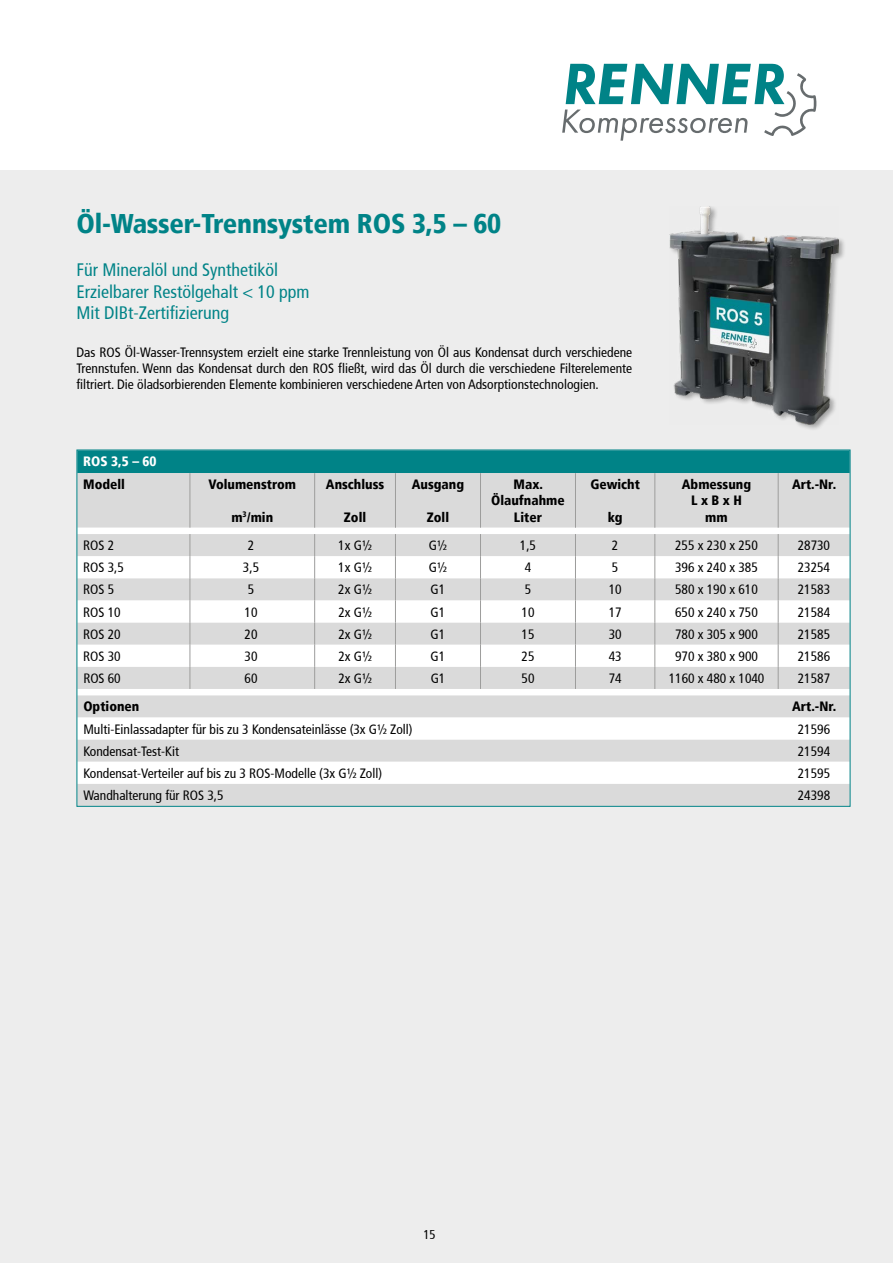
<style>
.page{position:relative;width:893px;height:1263px;background:#fff}
.page>*{position:absolute;margin:0;border:0;box-sizing:border-box;transform-origin:0 0}
.t1{font:900 condensed 27px "Frutiger";letter-spacing:-.01em;color:#008387}
.t2{font:condensed 18px/21.6px "Frutiger";color:#008387}
.t3{font:condensed 13.5px/16.2px "Frutiger";color:#000;text-align:justify}
.t4{font:900 condensed 13.5px/16.2px "Frutiger";color:#000;text-align:center}
.t5{font:900 condensed 13.5px "Frutiger";color:#fff}
.t6{font:condensed 12.75px "Frutiger";color:#000}
</style>
<div class="page">
<div style="left:0;top:170px;width:893px;height:1093px;background:#ededed"></div>
<svg style="left:562px;top:64px;width:254px;height:77px"></svg>
<div style="left:669px;top:205px;width:177px;height:227px;background:#000;opacity:.3"></div>
<img style="left:670px;top:206px;width:169px;height:218px">
<div style="left:79px;top:452px;width:769px;height:21px;background:#008387"></div>
<div style="left:79px;top:473px;width:769px;height:332px;background:#dadada"></div>
<svg style="left:79px;top:528px;width:769px;height:256px;background:#e8e8e8"></svg>
<svg style="left:79px;top:556px;width:769px;height:111px;background:#f0f0f0"></svg>
<hr style="left:190px;top:473px;width:1px;height:55px;background:#9d9d9c">
<hr style="left:314px;top:473px;width:1px;height:55px;background:#9d9d9c">
<hr style="left:395px;top:473px;width:1px;height:55px;background:#9d9d9c">
<hr style="left:480px;top:473px;width:1px;height:55px;background:#9d9d9c">
<hr style="left:654px;top:473px;width:1px;height:55px;background:#9d9d9c">
<hr style="left:778px;top:473px;width:1px;height:55px;background:#9d9d9c">
<svg style="left:190px;top:534px;width:1px;height:155px"></svg>
<svg style="left:314px;top:534px;width:1px;height:155px"></svg>
<svg style="left:395px;top:534px;width:1px;height:155px"></svg>
<svg style="left:480px;top:534px;width:1px;height:155px"></svg>
<svg style="left:654px;top:534px;width:1px;height:155px"></svg>
<svg style="left:778px;top:534px;width:1px;height:155px"></svg>
<hr style="left:575px;top:473px;width:1px;height:55px;background:#9d9d9c">
<svg style="left:575px;top:534px;width:1px;height:155px"></svg>
<h1 class="t1" style="left:77px;top:207px;width:426px">Öl-Wasser-Trennsystem ROS 3,5 – 60</h1>
<h2 class="t2" style="left:77px;top:259px;width:234px">Für Mineralöl und Synthetiköl<br>Erzielbarer Restölgehalt &lt; 10 ppm<br>Mit DIBt-Zertifizierung</h2>
<p class="t3" style="left:77px;top:344px;width:557px">Das ROS Öl-Wasser-Trennsystem erzielt eine starke Trennleistung von Öl aus Kondensat durch verschiedene Trennstufen. Wenn das Kondensat durch den ROS fließt, wird das Öl durch die verschiedene Filterelemente filtriert. Die öladsorbierenden Elemente kombinieren verschiedene Arten von Adsorptionstechnologien.</p>
<p class="t5" style="left:83px;top:454px;width:75px">ROS 3,5 – 60</p>
<p class="t4" style="left:83px;top:476px;width:43px">Modell</p>
<p class="t4" style="left:209px;top:476px;width:89px">Volumenstrom</p>
<p class="t4" style="left:231px;top:509px;width:43px">m<sup>3</sup>/min</p>
<p class="t4" style="left:326px;top:476px;width:60px">Anschluss</p>
<p class="t4" style="left:344px;top:509px;width:24px">Zoll</p>
<p class="t4" style="left:412px;top:476px;width:54px">Ausgang</p>
<p class="t4" style="left:427px;top:509px;width:24px">Zoll</p>
<p class="t4" style="left:491px;top:476px;width:75px">Max.<br>Ölaufnahme<br>Liter</p>
<p class="t4" style="left:590px;top:476px;width:51px">Gewicht</p>
<p class="t4" style="left:608px;top:509px;width:16px">kg</p>
<p class="t4" style="left:682px;top:476px;width:71px">Abmessung<br>L x B x H mm</p>
<p class="t4" style="left:792px;top:476px;width:46px">Art.-Nr.</p>
<p class="t3" style="left:83px;top:537px;width:32px">ROS 2</p>
<p class="t3" style="left:248px;top:537px;width:8px">2</p>
<p class="t3" style="left:338px;top:537px;width:35px">1x G½</p>
<p class="t3" style="left:429px;top:537px;width:19px">G½</p>
<p class="t3" style="left:520px;top:537px;width:18px">1,5</p>
<p class="t3" style="left:612px;top:537px;width:8px">2</p>
<p class="t3" style="left:675px;top:537px;width:84px">255 x 230 x 250</p>
<p class="t3" style="left:798px;top:537px;width:34px">28730</p>
<p class="t3" style="left:83px;top:560px;width:42px">ROS 3,5</p>
<p class="t3" style="left:243px;top:560px;width:18px">3,5</p>
<p class="t3" style="left:338px;top:560px;width:35px">1x G½</p>
<p class="t3" style="left:429px;top:560px;width:19px">G½</p>
<p class="t3" style="left:525px;top:560px;width:8px">4</p>
<p class="t3" style="left:612px;top:560px;width:8px">5</p>
<p class="t3" style="left:675px;top:560px;width:84px">396 x 240 x 385</p>
<p class="t3" style="left:798px;top:560px;width:34px">23254</p>
<p class="t3" style="left:83px;top:582px;width:32px">ROS 5</p>
<p class="t3" style="left:248px;top:582px;width:8px">5</p>
<p class="t3" style="left:338px;top:582px;width:35px">2x G½</p>
<p class="t3" style="left:431px;top:582px;width:16px">G1</p>
<p class="t3" style="left:525px;top:582px;width:8px">5</p>
<p class="t3" style="left:609px;top:582px;width:14px">10</p>
<p class="t3" style="left:675px;top:582px;width:84px">580 x 190 x 610</p>
<p class="t3" style="left:798px;top:582px;width:34px">21583</p>
<p class="t3" style="left:83px;top:604px;width:39px">ROS 10</p>
<p class="t3" style="left:245px;top:604px;width:14px">10</p>
<p class="t3" style="left:338px;top:604px;width:35px">2x G½</p>
<p class="t3" style="left:431px;top:604px;width:16px">G1</p>
<p class="t3" style="left:521px;top:604px;width:14px">10</p>
<p class="t3" style="left:609px;top:604px;width:14px">17</p>
<p class="t3" style="left:675px;top:604px;width:84px">650 x 240 x 750</p>
<p class="t3" style="left:798px;top:604px;width:34px">21584</p>
<p class="t3" style="left:83px;top:626px;width:39px">ROS 20</p>
<p class="t3" style="left:245px;top:626px;width:14px">20</p>
<p class="t3" style="left:338px;top:626px;width:35px">2x G½</p>
<p class="t3" style="left:431px;top:626px;width:16px">G1</p>
<p class="t3" style="left:521px;top:626px;width:14px">15</p>
<p class="t3" style="left:609px;top:626px;width:14px">30</p>
<p class="t3" style="left:675px;top:626px;width:84px">780 x 305 x 900</p>
<p class="t3" style="left:798px;top:626px;width:34px">21585</p>
<p class="t3" style="left:83px;top:648px;width:39px">ROS 30</p>
<p class="t3" style="left:245px;top:648px;width:14px">30</p>
<p class="t3" style="left:338px;top:648px;width:35px">2x G½</p>
<p class="t3" style="left:431px;top:648px;width:16px">G1</p>
<p class="t3" style="left:522px;top:648px;width:14px">25</p>
<p class="t3" style="left:609px;top:648px;width:14px">43</p>
<p class="t3" style="left:675px;top:648px;width:84px">970 x 380 x 900</p>
<p class="t3" style="left:798px;top:648px;width:34px">21586</p>
<p class="t3" style="left:83px;top:670px;width:39px">ROS 60</p>
<p class="t3" style="left:245px;top:670px;width:14px">60</p>
<p class="t3" style="left:338px;top:670px;width:35px">2x G½</p>
<p class="t3" style="left:431px;top:670px;width:16px">G1</p>
<p class="t3" style="left:522px;top:670px;width:14px">50</p>
<p class="t3" style="left:609px;top:670px;width:14px">74</p>
<p class="t3" style="left:669px;top:670px;width:97px">1160 x 480 x 1040</p>
<p class="t3" style="left:798px;top:670px;width:34px">21587</p>
<p class="t4" style="left:83px;top:699px;width:58px">Optionen</p>
<p class="t4" style="left:792px;top:699px;width:46px">Art.-Nr.</p>
<p class="t3" style="left:83px;top:721px;width:331px">Multi-Einlassadapter für bis zu 3 Kondensateinlässe (3x G½ Zoll)</p>
<p class="t3" style="left:798px;top:721px;width:34px">21596</p>
<p class="t3" style="left:83px;top:743px;width:97px">Kondensat-Test-Kit</p>
<p class="t3" style="left:798px;top:743px;width:34px">21594</p>
<p class="t3" style="left:83px;top:765px;width:300px">Kondensat-Verteiler auf bis zu 3 ROS-Modelle (3x G½ Zoll)</p>
<p class="t3" style="left:798px;top:765px;width:34px">21595</p>
<p class="t3" style="left:83px;top:787px;width:142px">Wandhalterung für ROS 3,5</p>
<p class="t3" style="left:798px;top:787px;width:34px">24398</p>
<p class="t6" style="left:423px;top:1227px;width:14px">15</p>
</div>
